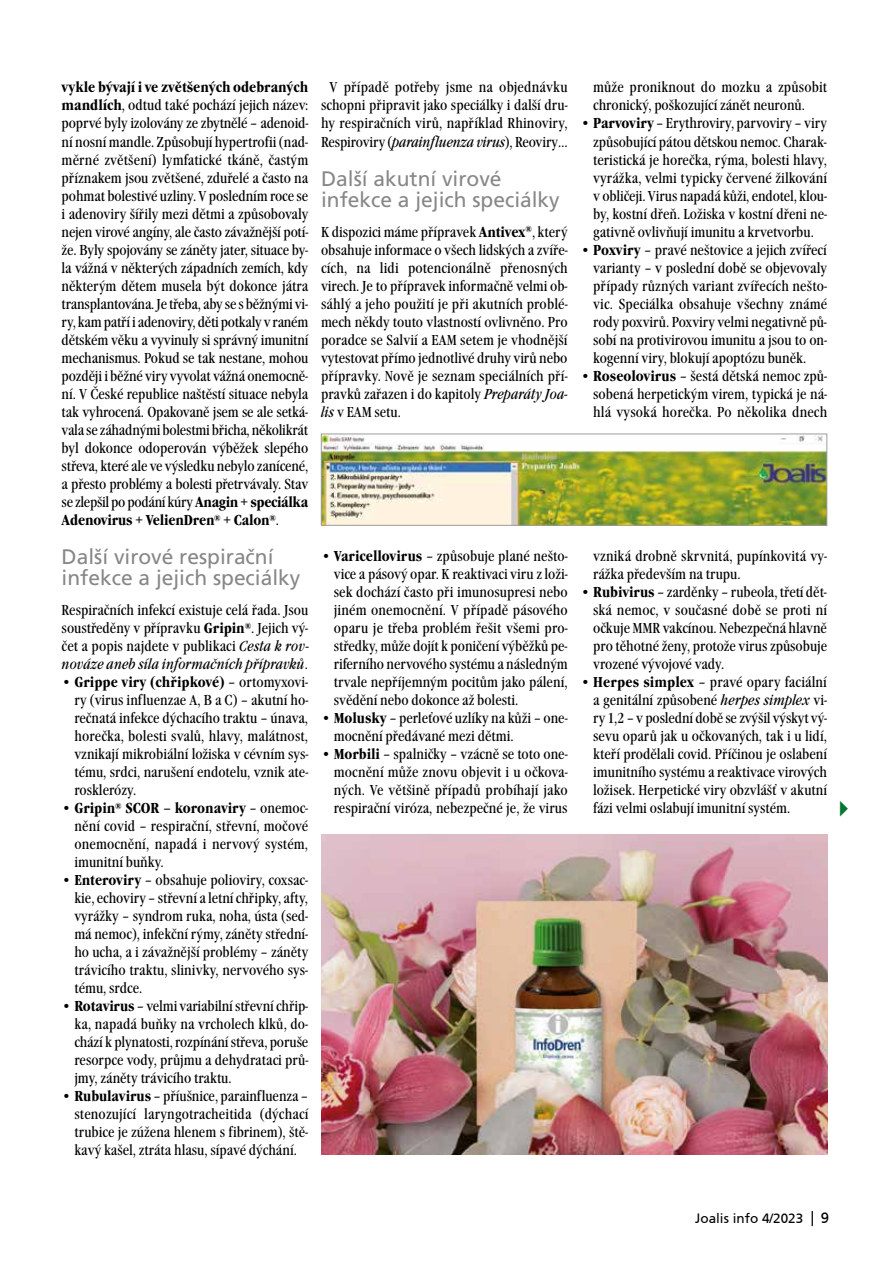
<style>
.page{position:relative;width:893px;height:1263px;background:#fff}
.page>*{position:absolute;margin:0;border:0;box-sizing:border-box;transform-origin:0 0}
.t1{font:21px/21px "Frutiger CE";color:#878787}
.t2{font:condensed 15px/18px "Garamond Itc TCE";color:#000;text-align:justify}
.t3{font:300 13.5px "Frutiger CE";color:#000}
.t4{font:13.5px "Frutiger CE";color:#000}
.s1{font-weight:700}
.s2{font-style:italic}
.s3{font-size:16.5px}
.s4{font-size:15px}
</style>
<div class="page">
<img style="left:320px;top:433px;width:508px;height:722px">
<p class="t2" style="left:62px;top:79px;width:248px"><span class="s1">vykle bývají i ve zvětšených odebraných mandlích</span>, odtud také pochází jejich název: poprvé byly izolovány ze zbytnělé – adenoid&shy;ní nosní mandle. Způsobují hypertrofii (nad&shy;měrné zvětšení) lymfatické tkáně, častým příznakem jsou zvětšené, zduřelé a často na pohmat bolestivé uzliny. V posledním roce se i adenoviry šířily mezi dětmi a způsobovaly nejen virové angíny, ale často závažnější potí&shy;že. Byly spojovány se záněty jater, situace by&shy;la vážná v některých západních zemích, kdy některým dětem musela být dokonce játra transplantována. Je třeba, aby se s běžnými vi&shy;ry, kam patří i adenoviry, děti potkaly v raném dětském věku a vyvinuly si správný imunitní mechanismus. Pokud se tak nestane, mohou později i běžné viry vyvolat vážná onemocně&shy;ní. V České republice naštěstí situace nebyla tak vyhrocená. Opakovaně jsem se ale setká&shy;vala se záhadnými bolestmi břicha, několikrát byl dokonce odoperován výběžek slepého střeva, které ale ve výsledku nebylo zanícené, a přesto problémy a bolesti přetrvávaly. Stav se zlepšil po podání kúry <span class="s1">Anagin + speciálka Adenovirus + VelienDren</span><sup>®</sup> <span class="s1">+ Calon</span><sup>®</sup>.</p>
<h1 class="t1" style="left:62px;top:546px;width:240px">Další virové respirační infekce a jejich speciálky</h1>
<p class="t2" style="left:62px;top:601px;width:249px">Respiračních infekcí existuje celá řada. Jsou soustředěny v přípravku <span class="s1">Gripin</span><sup>®</sup>. Jejich vý&shy;čet a popis najdete v publikaci <span class="s2">Cesta k rov&shy;nováze aneb síla informačních přípravků</span>.</p>
<p class="t2" style="left:74px;top:673px;width:236px;text-indent:-13px">• <span class="s1">Grippe viry (chřipkové)</span> – ortomyxovi&shy;ry (virus influenzae A, B a C) – akutní ho&shy;rečnatá infekce dýchacího traktu – únava, horečka, bolesti svalů, hlavy, malátnost, vznikají mikrobiální ložiska v cévním sys&shy;tému, srdci, narušení endotelu, vznik ate&shy;rosklerózy.</p>
<p class="t2" style="left:74px;top:799px;width:235px;text-indent:-13px">• <span class="s1">Gripin</span><sup>®</sup> <span class="s1">SCOR – koronaviry</span> – onemoc&shy;nění covid – respirační, střevní, močové onemocnění, napadá i nervový systém, imunitní buňky.</p>
<p class="t2" style="left:74px;top:871px;width:236px;text-indent:-13px">• <span class="s1">Enteroviry</span> – obsahuje polioviry, coxsac&shy;kie, echoviry – střevní a letní chřipky, afty, vyrážky – syndrom ruka, noha, ústa (sed&shy;má nemoc), infekční rýmy, záněty střední&shy;ho ucha, a i závažnější problémy – záněty trávicího traktu, slinivky, nervového sys&shy;tému, srdce.</p>
<p class="t2" style="left:74px;top:997px;width:235px;text-indent:-13px">• <span class="s1">Rotavirus</span> – velmi variabilní střevní chřip&shy;ka, napadá buňky na vrcholech klků, do&shy;chází k plynatosti, rozpínání střeva, poruše resorpce vody, průjmu a dehydrataci prů&shy;jmy, záněty trávicího traktu.</p>
<p class="t2" style="left:74px;top:1087px;width:236px;text-indent:-13px">• <span class="s1">Rubulavirus</span> – příušnice, parainfluenza – stenozující laryngotracheitida (dýchací trubice je zúžena hlenem s fibrinem), ště&shy;kavý kašel, ztráta hlasu, sípavé dýchání.</p>
<p class="t2" style="left:321px;top:79px;width:248px;text-align:center">V případě potřeby jsme na objednávku schopni připravit jako speciálky i další dru&shy;hy respiračních virů, například Rhinoviry, Respiroviry (<span class="s2">parainfluenza virus</span>), Reoviry…</p>
<h1 class="t1" style="left:321px;top:168px;width:240px">Další akutní virové infekce a jejich speciálky</h1>
<p class="t2" style="left:321px;top:223px;width:248px">K dispozici máme přípravek <span class="s1">Antivex</span><sup>®</sup>, který obsahuje informace o všech lidských a zvíře&shy;cích, na lidi potencionálně přenosných virech. Je to přípravek informačně velmi ob&shy;sáhlý a jeho použití je při akutních problé&shy;mech někdy touto vlastností ovlivněno. Pro poradce se Salvií a EAM setem je vhodnější vytestovat přímo jednotlivé druhy virů nebo přípravky. Nově je seznam speciálních pří&shy;pravků zařazen i do kapitoly <span class="s2">Preparáty Joa&shy;lis</span> v EAM setu.</p>
<p class="t2" style="left:334px;top:547px;width:235px;text-indent:-13px">• <span class="s1">Varicellovirus</span> – způsobuje plané nešto&shy;vice a pásový opar. K reaktivaci viru z loži&shy;sek dochází často při imunosupresi nebo jiném onemocnění. V případě pásového oparu je třeba problém řešit všemi pro&shy;středky, může dojít k poničení výběžků pe&shy;riferního nervového systému a následným trvale nepříjemným pocitům jako pálení, svědění nebo dokonce až bolesti.</p>
<p class="t2" style="left:334px;top:709px;width:235px;text-indent:-13px">• <span class="s1">Molusky</span> – perleťové uzlíky na kůži – one&shy;mocnění předávané mezi dětmi.</p>
<p class="t2" style="left:334px;top:745px;width:236px;text-indent:-13px">• <span class="s1">Morbili</span> – spalničky – vzácně se toto one&shy;mocnění může znovu objevit i u očkova&shy;ných. Ve většině případů probíhají jako respirační viróza, nebezpečné je, že virus</p>
<p class="t2" style="left:593px;top:79px;width:236px">může proniknout do mozku a způsobit chronický, poškozující zánět neuronů.</p>
<p class="t2" style="left:593px;top:115px;width:235px;text-indent:-13px">• <span class="s1">Parvoviry</span> – Erythroviry, parvoviry – viry způsobující pátou dětskou nemoc. Charak&shy;teristická je horečka, rýma, bolesti hlavy, vyrážka, velmi typicky červené žilkování v obličeji. Virus napadá kůži, endotel, klou&shy;by, kostní dřeň. Ložiska v kostní dřeni ne&shy;gativně ovlivňují imunitu a krvetvorbu.</p>
<p class="t2" style="left:593px;top:241px;width:236px;text-indent:-13px">• <span class="s1">Poxviry</span> – pravé neštovice a jejich zvířecí varianty – v poslední době se objevovaly případy různých variant zvířecích nešto&shy;vic. Speciálka obsahuje všechny známé rody poxvirů. Poxviry velmi negativně pů&shy;sobí na protivirovou imunitu a jsou to on&shy;kogenní viry, blokují apoptózu buněk.</p>
<p class="t2" style="left:593px;top:367px;width:236px;text-indent:-13px">• <span class="s1">Roseolovirus</span> – šestá dětská nemoc způ&shy;sobená herpetickým virem, typická je ná&shy;hlá vysoká horečka. Po několika dnech</p>
<p class="t2" style="left:593px;top:547px;width:235px">vzniká drobně skrvnitá, pupínkovitá vy&shy;rážka především na trupu.</p>
<p class="t2" style="left:593px;top:583px;width:235px;text-indent:-13px">• <span class="s1">Rubivirus</span> – zarděnky – rubeola, třetí dět&shy;ská nemoc, v současné době se proti ní očkuje MMR vakcínou. Nebezpečná hlavně pro těhotné ženy, protože virus způsobuje vrozené vývojové vady.</p>
<p class="t2" style="left:593px;top:673px;width:235px;text-indent:-13px">• <span class="s1">Herpes simplex</span> – pravé opary faciální a genitální způsobené <span class="s2">herpes simplex</span> vi&shy;ry 1,2 – v poslední době se zvýšil výskyt vý&shy;sevu oparů jak u očkovaných, tak i u lidí, kteří prodělali covid. Příčinou je oslabení imunitního systému a reaktivace virových ložisek. Herpetické viry obzvlášť v akutní fázi velmi oslabují imunitní systém.</p>
<p class="t3" style="left:703px;top:1206px;width:124px">Joalis info 4/2023 <span class="s3">| 9</span></p>
<p class="t4" style="left:695px;top:1210px;width:135px">Joalis info 4/2023 <span class="s4">| 9</span></p>
</div>
